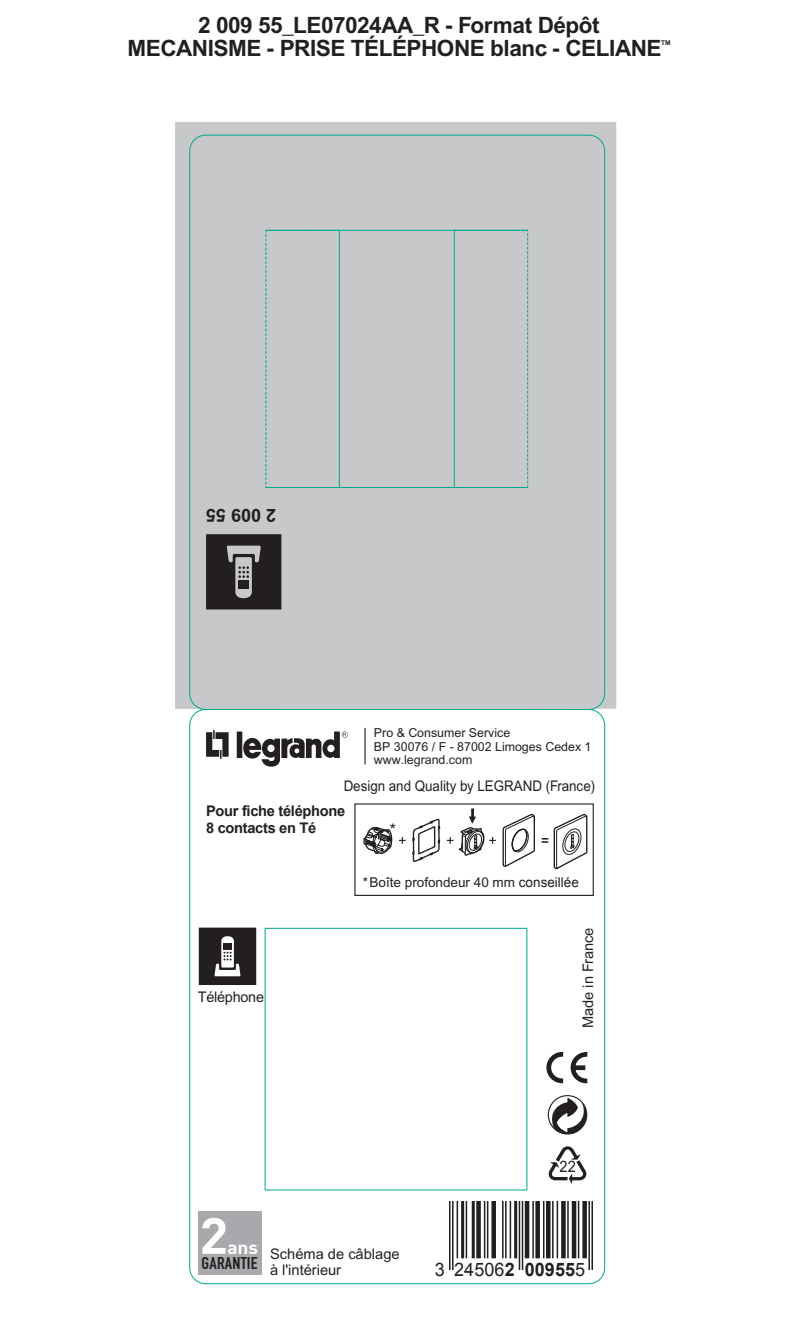
<style>
.page{position:relative;width:798px;height:1340px;background:#fff}
.page>*{position:absolute;margin:0;border:0;box-sizing:border-box;transform-origin:0 0}
.t1{font:700 50.18px "DIN";color:#fff;scale:1.07 1}
.t2{font:700 22.5px/22.5px "Arial";letter-spacing:-.02em;color:#231f20;text-align:center}
.t3{font:18.45px "Arial";letter-spacing:.005em;color:#231f20}
.t4{font:700 18px "Arial";color:#231f20}
.t5{font:700 18px "DIN";color:#fff;scale:1.07 1}
.t6{font:16.88px "DIN Engschrift";letter-spacing:.015em;color:#231f20;scale:1.07 1}
.t7{font:15.75px "Arial";color:#231f20;scale:.92 1}
.t8{font:15.75px "Arial";color:#231f20}
.t9{font:14.62px/15.8px "Arial";color:#231f20}
.t10{font:14.62px "Arial";color:#231f20;scale:.91 1}
.t11{font:700 14.62px/16.9px "Arial";letter-spacing:-.02em;color:#231f20}
.t12{font:13.5px "Arial";color:#231f20}
.t13{font:12.38px/13.5px "Arial";color:#231f20}
.t14{font:700 6.52px "Arial";color:#231f20}
.s1{font-style:inherit}
.s2{font-weight:700}
</style>
<div class="page">
<div style="left:175px;top:122px;width:441px;height:587px;background:#c7c8ca"></div>
<svg style="left:189px;top:135px;width:416px;height:1149px"></svg>
<hr style="left:266px;top:487px;width:72px;height:1px;background:#00a78f">
<hr style="left:454px;top:487px;width:73px;height:1px;background:#00a78f">
<div style="left:454px;top:230px;width:73px;height:257px;border:1px dashed #00a78f"></div>
<p class="t2" style="left:127px;top:14px;width:535px">2 009 55_LE07024AA_R - Format Dépôt<br>MECANISME - PRISE TÉLÉPHONE blanc - CELIANE</p>
<p class="t14" style="left:661px;top:39px;width:11px">TM</p>
<p class="t4" style="left:276px;top:525px;width:72px;rotate:-180deg">2 009 55</p>
<p class="t13" style="left:374px;top:726px;width:219px">Pro &amp; Consumer Service<br>BP 30076 / F - 87002 Limoges Cedex 1 www.legrand.com</p>
<p class="t10" style="left:343px;top:777px;width:278px">Design and Quality by LEGRAND (France)</p>
<p class="t11" style="left:206px;top:802px;width:141px">Pour fiche téléphone<br>8 contacts en Té</p>
<p class="t9" style="left:198px;top:989px;width:68px">Téléphone</p>
<p class="t8" style="left:390px;top:820px;width:8px">*</p>
<p class="t12" style="left:362px;top:874px;width:217px">* Boîte profondeur 40 mm <span class="s1">conseillée</span></p>
<p class="t9" style="left:580px;top:1028px;width:102px;rotate:-90deg">Made in France</p>
<p class="t7" style="left:559px;top:1157px;width:19px">22</p>
<p class="t1" style="left:199px;top:1202px;width:29px">2</p>
<p class="t5" style="left:227px;top:1235px;width:30px">ans</p>
<p class="t6" style="left:201px;top:1253px;width:54px">GARANTIE</p>
<p class="t9" style="left:270px;top:1246px;width:131px">Schéma de câblage à l'intérieur</p>
<p class="t3" style="left:434px;top:1257px;width:152px">3 24506<span class="s2">2 00955</span>5</p>
</div>
